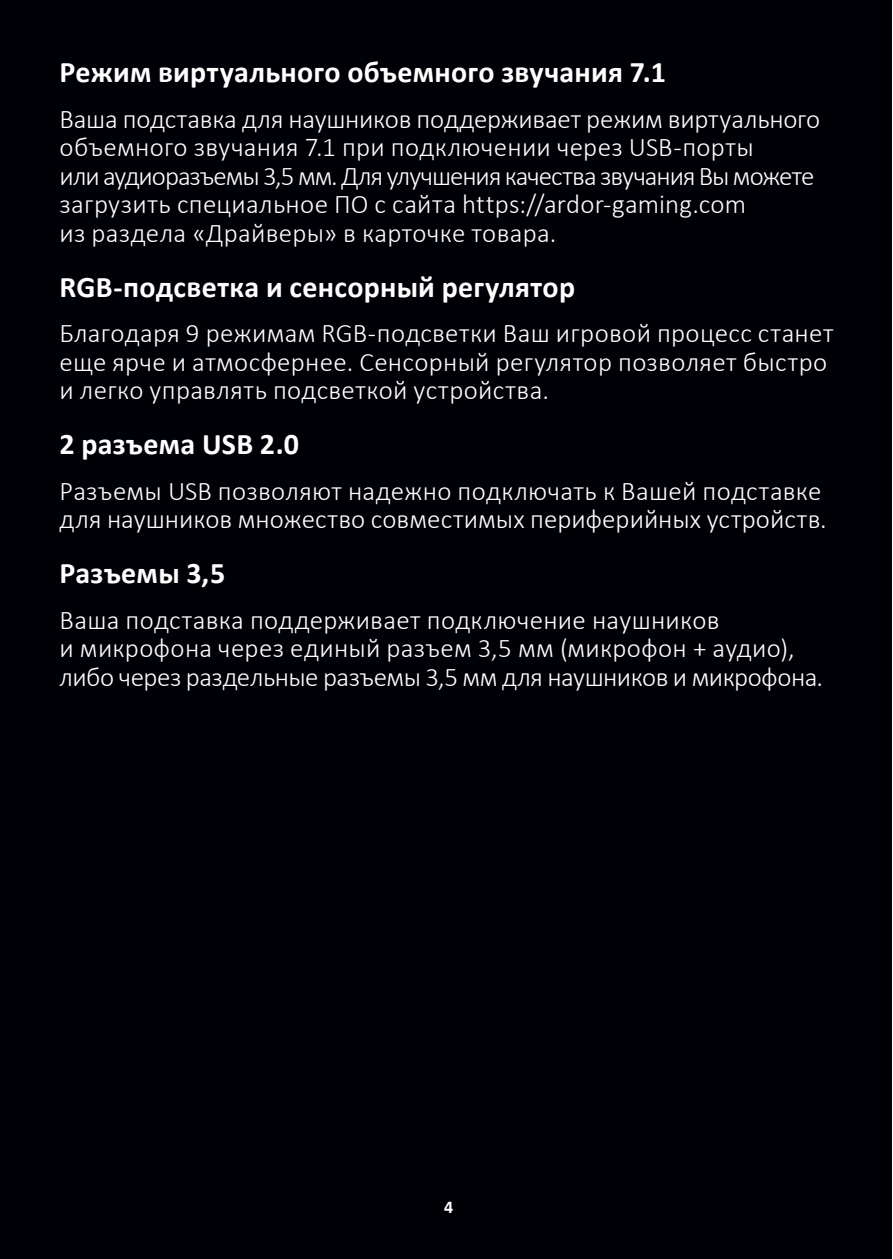
<style>
.page{position:relative;width:893px;height:1259px;background:#fff}
.page>*{position:absolute;margin:0;border:0;box-sizing:border-box;transform-origin:0 0}
.Подзаголовок{font:700 30px "Calibri";letter-spacing:.01em;color:#fff}
.t1{font:300 27px/28.5px "Calibri";letter-spacing:.01em;color:#fff}
.номерация_у_схем{font:700 18px "Calibri";color:#fff}
</style>
<div class="page">
<div style="left:0;top:0;width:891px;height:1259px;background:#000106"></div>
<p class="Подзаголовок" style="left:60px;top:51px;width:608px">Режим виртуального объемного звучания 7.1</p>
<p class="t1" style="left:60px;top:104px;width:762px">Ваша подставка для наушников поддерживает режим виртуального объемного звучания 7.1 при подключении через USB-порты<br>или аудиоразъемы 3,5 мм. Для улучшения качества звучания Вы можете загрузить специальное ПО с сайта https://ardor-gaming.com<br>из раздела «Драйверы» в карточке товара.</p>
<p class="Подзаголовок" style="left:60px;top:265px;width:517px">RGB-подсветка и сенсорный регулятор</p>
<p class="t1" style="left:60px;top:319px;width:775px">Благодаря 9 режимам RGB-подсветки Ваш игровой процесс станет еще ярче и атмосфернее. Сенсорный регулятор позволяет быстро и легко управлять подсветкой устройства.</p>
<p class="Подзаголовок" style="left:60px;top:423px;width:241px">2 разъема USB 2.0</p>
<p class="t1" style="left:60px;top:476px;width:769px">Разъемы USB позволяют надежно подключать к Вашей подставке для наушников множество совместимых периферийных устройств.</p>
<p class="Подзаголовок" style="left:60px;top:552px;width:167px">Разъемы 3,5</p>
<p class="t1" style="left:60px;top:605px;width:765px">Ваша подставка поддерживает подключение наушников<br>и микрофона через единый разъем 3,5 мм (микрофон + аудио), либо через раздельные разъемы 3,5 мм для наушников и микрофона.</p>
<p class="номерация_у_схем" style="left:444px;top:1194px;width:11px">4</p>
</div>
